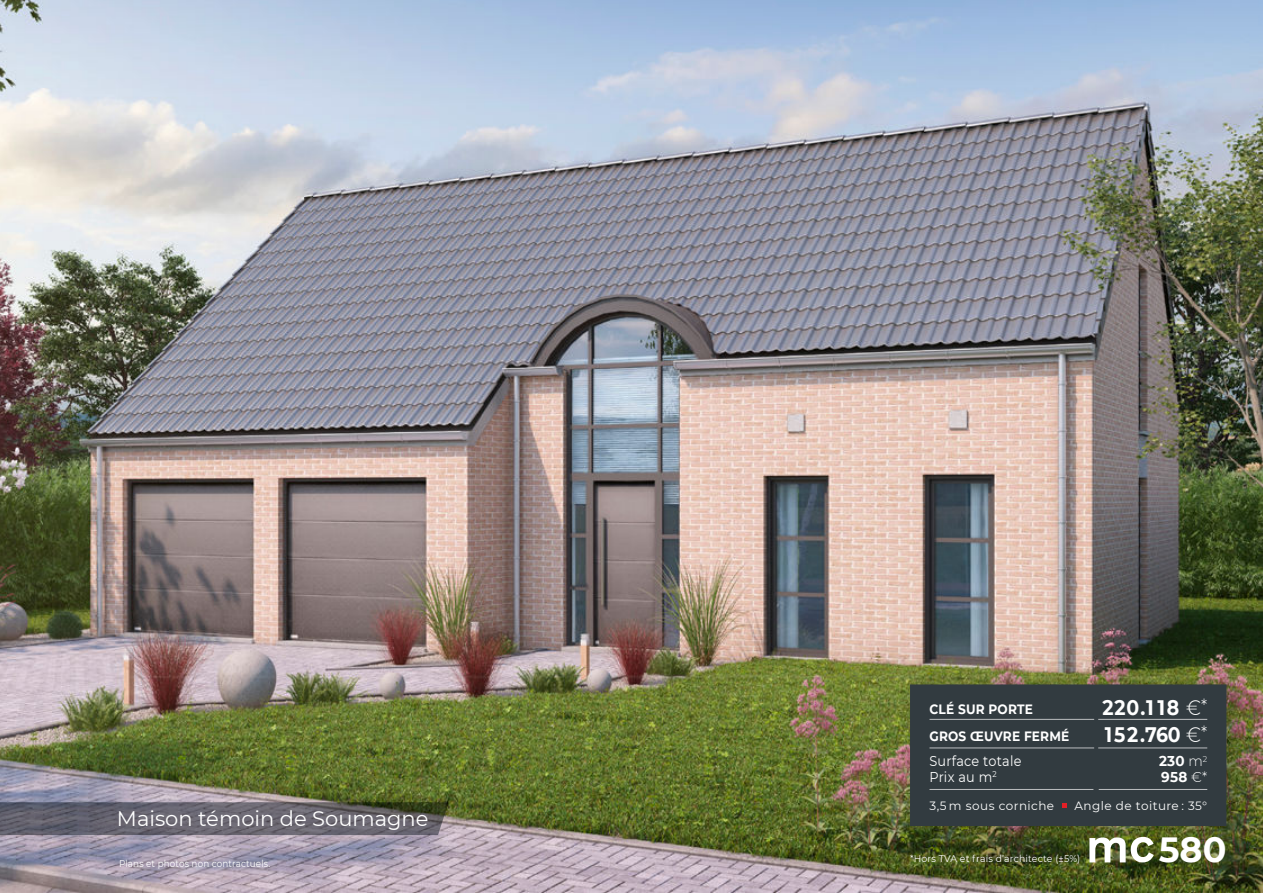
<style>
.page{position:relative;width:1263px;height:893px;background:#fff}
.page>*{position:absolute;margin:0;border:0;box-sizing:border-box;transform-origin:0 0}
.t1{font:700 34.95px "Montserrat";color:#fff}
.t2{font:21px "Montserrat";color:#fff}
.t3{font:700 21px/27px "Montserrat";letter-spacing:.06em;color:#fff;scale:.9 1}
.t4{font:14.25px/15.9px "Montserrat";letter-spacing:.02em;color:#fff;scale:.9 1}
.t5{font:700 14.25px/15.9px "Montserrat";letter-spacing:.02em;color:#fff;scale:.95 1}
.t6{font:700 13.5px/27px "Montserrat";letter-spacing:.015em;color:#fff;scale:.9 1}
.t7{font:12px "Montserrat";letter-spacing:.035em;color:#fff}
.t8{font:9.75px "Montserrat";letter-spacing:.015em;color:#fff;scale:.95 1}
.t9{font:9.75px "Montserrat";letter-spacing:.015em;color:#fff;scale:.9 1}
.s1{font-weight:300}
.s2{font-weight:300;font-size:18px}
</style>
<div class="page">
<img style="left:0;top:0;width:1263px;height:893px">
<div style="left:904px;top:669px;width:345px;height:171px;background:#000;opacity:.24"></div>
<svg style="left:1089px;top:837px;width:65px;height:25px"></svg>
<div style="left:910px;top:684px;width:316px;height:142px;background:#323b40"></div>
<svg style="left:0;top:802px;width:449px;height:33px"></svg>
<h2 class="t2" style="left:117px;top:810px;width:313px">Maison témoin de Soumagne</h2>
<p class="t9" style="left:119px;top:859px;width:169px">Plans et photos non contractuels.</p>
<p class="t6" style="left:929px;top:696px;width:157px">CLÉ SUR PORTE<br>GROS ŒUVRE FERMÉ</p>
<p class="t4" style="left:929px;top:754px;width:104px">Surface totale<br>Prix au m<sup>2</sup></p>
<h2 class="t3" style="left:1102px;top:695px;width:118px">220.118 <span class="s1">€</span><span class="s2">*<br></span>152.760 <span class="s1">€</span><span class="s2">*</span></h2>
<p class="t5" style="left:1159px;top:753px;width:52px">230 <span class="s1">m</span><sup>2<br></sup>958 <span class="s1">€*</span></p>
<p class="t7" style="left:929px;top:797px;width:126px">3,5 m sous corniche</p>
<p class="t7" style="left:1074px;top:797px;width:134px">Angle de toiture : 35°</p>
<p class="t8" style="left:910px;top:855px;width:181px">*Hors TVA et frais d’architecte (±5%)</p>
<h1 class="t1" style="left:1159px;top:825px;width:69px">580</h1>
</div>
